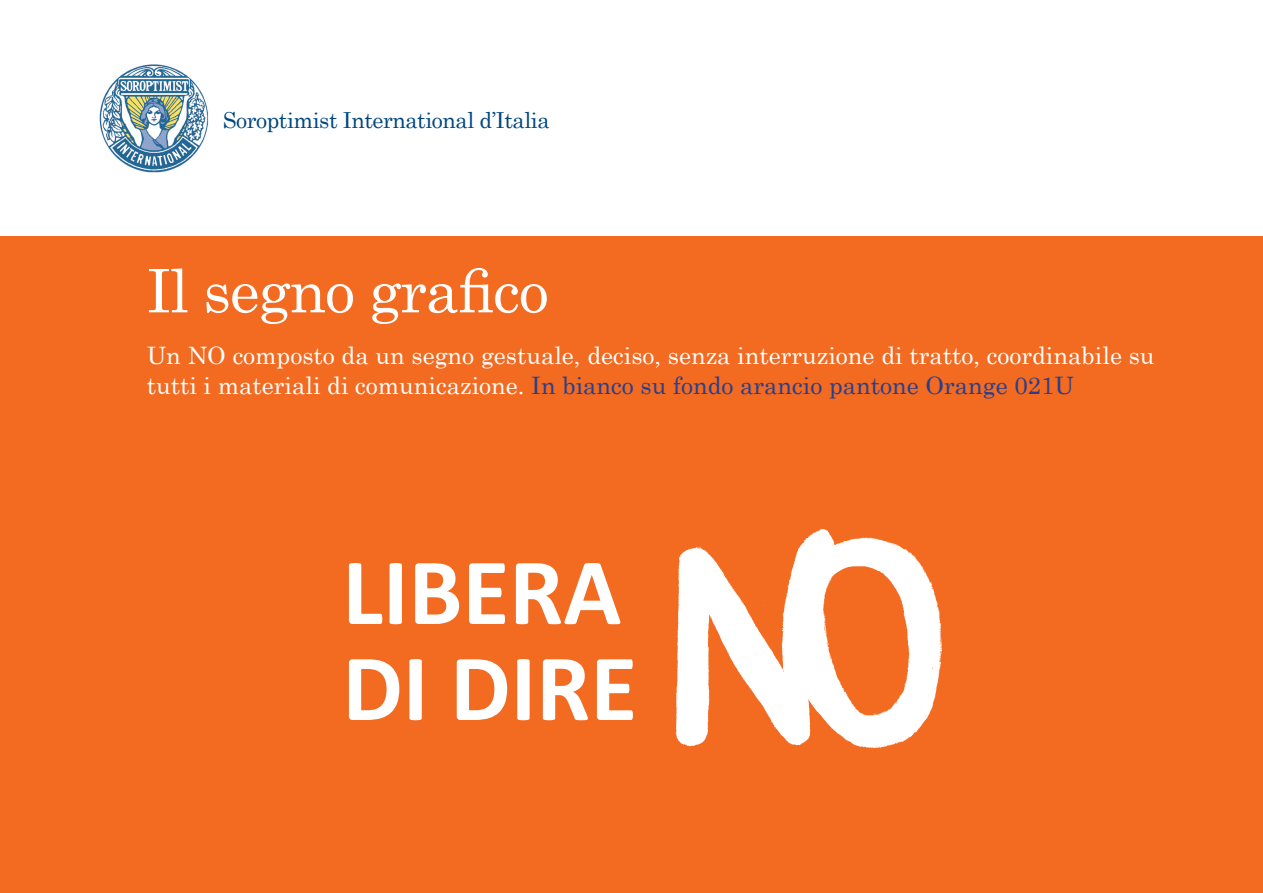
<style>
.page{position:relative;width:1263px;height:893px;background:#fff}
.page>*{position:absolute;margin:0;border:0;box-sizing:border-box;transform-origin:0 0}
.t1{font:700 96px/96px "Calibri";color:#fff}
.t2{font:60px "Century Schoolbook";letter-spacing:-.02em;color:#fff}
.t3{font:24px/30px "Century Schoolbook";color:#fff}
.t4{font:22.05px "Century Schoolbook";letter-spacing:-.02em;color:#00467e}
.s1{color:#253f8e}
</style>
<div class="page">
<div style="left:0;top:236px;width:1263px;height:657px;background:#f36a21"></div>
<img style="left:99px;top:64px;width:110px;height:109px">
<img style="left:675px;top:529px;width:267px;height:219px">
<p class="t4" style="left:223px;top:107px;width:328px">Soroptimist International d’Italia</p>
<h2 class="t2" style="left:147px;top:253px;width:404px">Il segno grafico</h2>
<p class="t3" style="left:147px;top:340px;width:1009px">Un NO composto da un segno gestuale, deciso, senza interruzione di tratto, coordinabile su tutti i materiali di comunicazione. <span class="s1">In bianco su fondo arancio pantone Orange 021U</span></p>
<h1 class="t1" style="left:342px;top:544px;width:296px">LIBERA<br>DI DIRE</h1>
</div>
